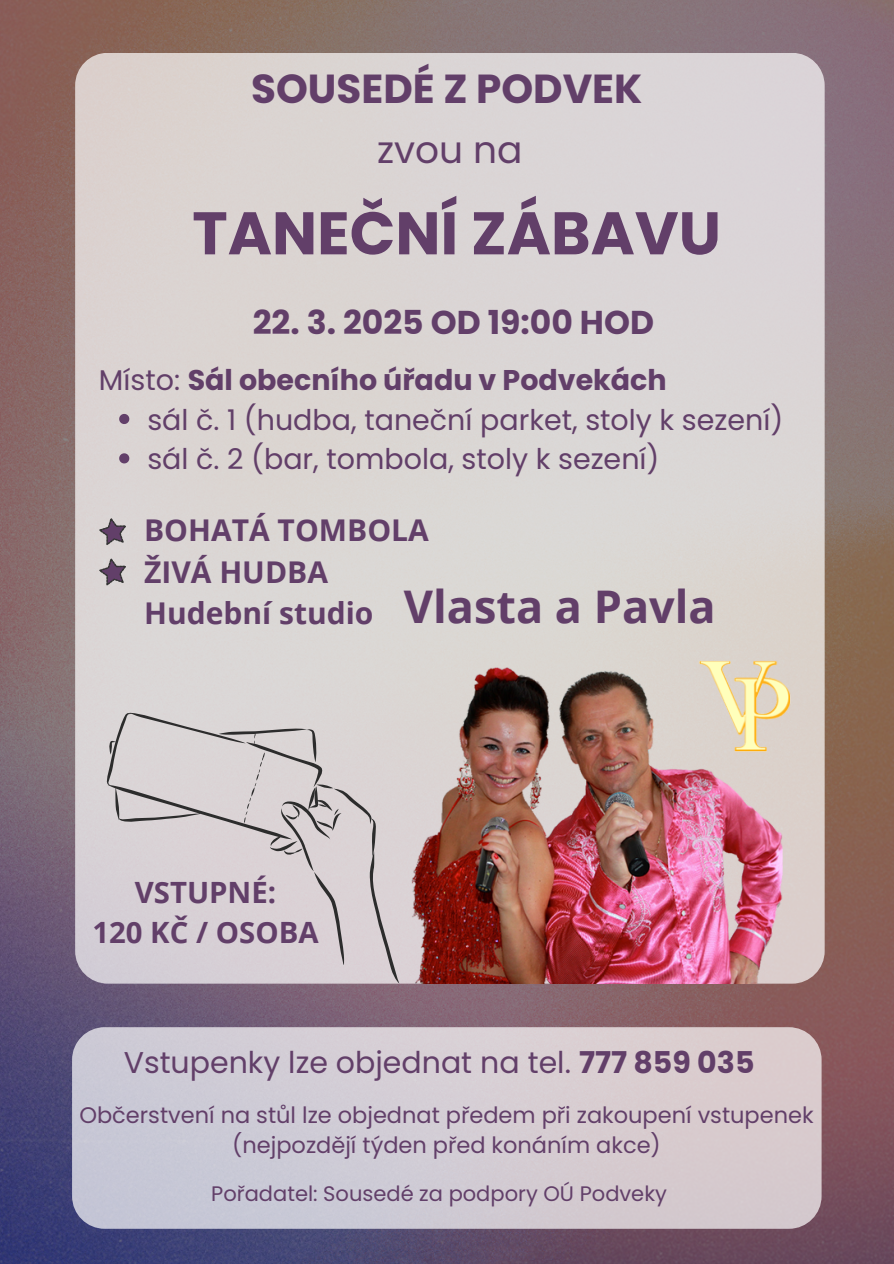
<style>
.page{position:relative;width:894px;height:1264px;background:#fff}
.page>*{position:absolute;margin:0;border:0;box-sizing:border-box;transform-origin:0 0}
.t1{font:700 60px "Poppins";color:#623f69}
.t2{font:700 45px "Open Sans";color:#623f69}
.t3{font:700 40.5px "Poppins";color:#623f69}
.t4{font:37.5px "Poppins";color:#623f69}
.t5{font:700 33px "Poppins";color:#623f69}
.t6{font:30px "Poppins";color:#623f69}
.t7{font:700 30px/41.7px "Open Sans";color:#623f69}
.t8{font:700 29.25px "Open Sans";color:#623f69}
.t9{font:28.5px "Poppins";color:#623f69}
.t10{font:700 28.5px "Poppins";color:#623f69}
.t11{font:22.5px "Poppins";color:#623f69}
.t12{font:21px "Poppins";color:#623f69}
.s1{font-weight:400}
.s2{font-weight:700}
</style>
<div class="page">
<img style="left:0;top:0;width:893px;height:1263px">
<div style="left:75px;top:53px;width:749px;height:930px;background:#dbd5d4;border-radius:33px"></div>
<img style="left:411px;top:667px;width:371px;height:316px">
<div style="left:72px;top:1027px;width:749px;height:201px;background:#d3cbd4;border-radius:33px"></div>
<img style="left:694px;top:657px;width:100px;height:97px">
<svg style="left:119px;top:414px;width:10px;height:10px"></svg>
<svg style="left:119px;top:453px;width:10px;height:10px"></svg>
<svg style="left:99px;top:518px;width:27px;height:27px"></svg>
<svg style="left:99px;top:558px;width:27px;height:27px"></svg>
<svg style="left:107px;top:712px;width:292px;height:271px"></svg>
<h2 class="t3" style="left:251px;top:60px;width:393px">SOUSEDÉ Z PODVEK</h2>
<h5 class="t4" style="left:377px;top:123px;width:147px">zvou na</h5>
<h4 class="t1" style="left:192px;top:191px;width:530px">TANEČNÍ ZÁBAVU</h4>
<h1 class="t5" style="left:253px;top:299px;width:402px">22. 3. 2025 OD 19:00 HOD</h1>
<p class="t10" style="left:99px;top:360px;width:569px"><span class="s1">Místo:</span> Sál obecního úřadu v Podvekách</p>
<p class="t9" style="left:147px;top:400px;width:637px">sál č. 1 (hudba, taneční parket, stoly k sezení)</p>
<p class="t9" style="left:147px;top:439px;width:513px">sál č. 2 (bar, tombola, stoly k sezení)</p>
<p class="t7" style="left:144px;top:508px;width:286px">BOHATÁ TOMBOLA<br>ŽIVÁ HUDBA<br>Hudební studio</p>
<p class="t2" style="left:404px;top:574px;width:313px">Vlasta a Pavla</p>
<p class="t8" style="left:135px;top:871px;width:143px">VSTUPNÉ:</p>
<p class="t8" style="left:92px;top:912px;width:227px">120 KČ / OSOBA</p>
<p class="t6" style="left:124px;top:1041px;width:632px">Vstupenky lze objednat na tel. <span class="s2">777 859 035</span></p>
<p class="t11" style="left:79px;top:1098px;width:735px">Občerstvení na stůl lze objednat předem při zakoupení vstupenek</p>
<p class="t11" style="left:232px;top:1129px;width:430px">(nejpozdějí týden před konáním akce)</p>
<h6 class="t12" style="left:211px;top:1179px;width:457px">Pořadatel: Sousedé za podpory OÚ Podveky</h6>
</div>
